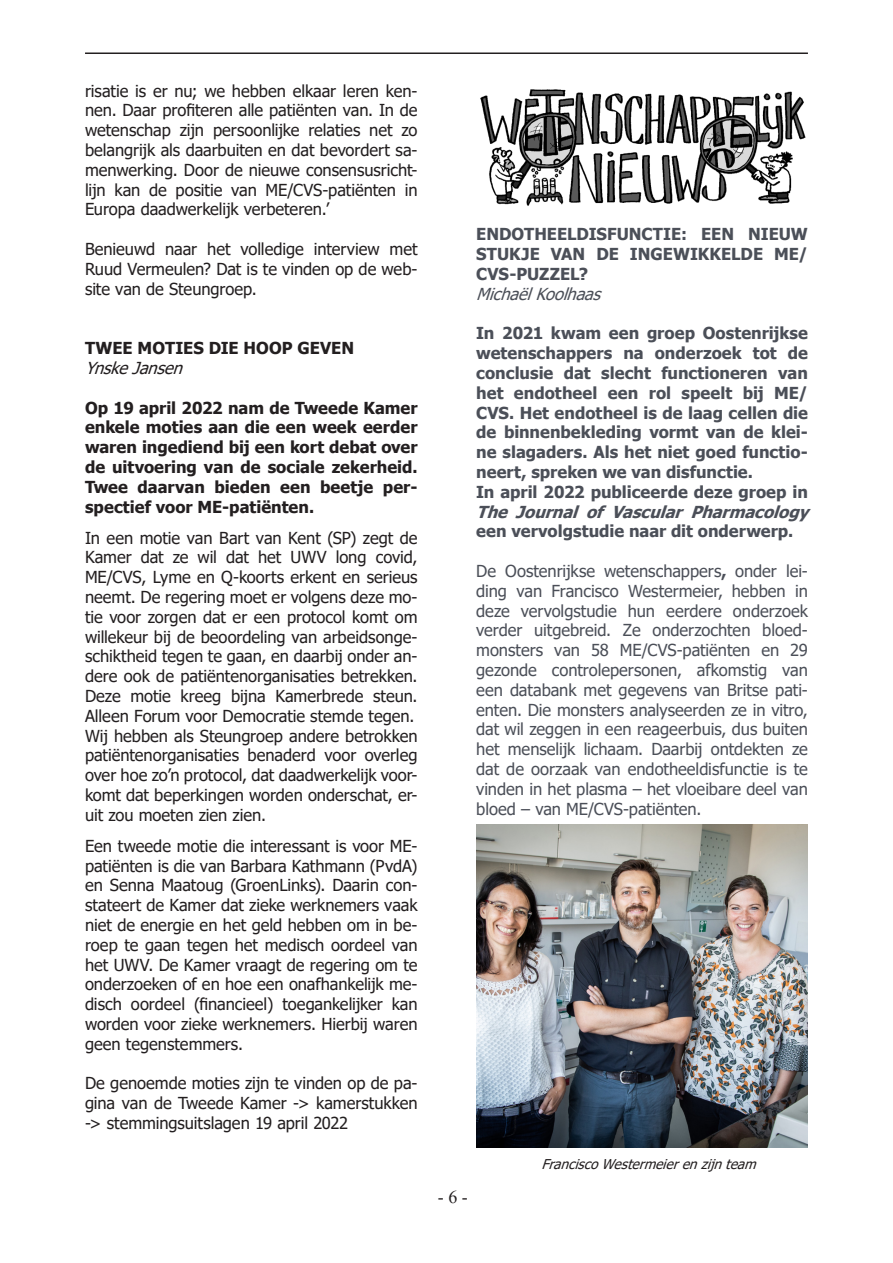
<style>
.page{position:relative;width:893px;height:1263px;background:#fff}
.page>*{position:absolute;margin:0;border:0;box-sizing:border-box;transform-origin:0 0}
.t1{font:18px "Times New Roman";color:#231f20}
.Standaard{font:16.5px/19.8px "Tahoma";letter-spacing:-.005em;color:#231f20;text-align:justify}
.Standaard-2{font:16.5px/19.8px "Tahoma";letter-spacing:-.005em;color:#4b4f58;text-align:justify}
.Standaard-3{font:700 16.5px/19.8px "Tahoma";color:#4b4f58;text-align:justify}
.Standaard-4{font:700 16.5px/19.8px "Tahoma";color:#231f20;text-align:justify}
.Standaard-5{font:italic 16.5px "Tahoma";color:#4b4f58}
.Standaard-6{font:italic 16.5px "Tahoma";color:#231f20}
.t2{font:italic 13.5px "Tahoma";color:#231f20}
.s1{font-style:italic}
.s2{font-weight:700}
</style>
<div class="page">
<hr style="left:85px;top:53px;width:723px;height:1px;background:#231f20">
<img style="left:480px;top:89px;width:326px;height:117px">
<img style="left:476px;top:825px;width:332px;height:322px">
<p class="Standaard" style="left:85px;top:82px;width:334px">risatie is er nu; we hebben elkaar leren ken&shy;nen. Daar profiteren alle patiënten van. In de wetenschap zijn persoonlijke relaties net zo belangrijk als daarbuiten en dat bevordert sa&shy;menwerking. Door de nieuwe consensusricht&shy;lijn kan de positie van ME/CVS-patiënten in Europa daadwerkelijk verbeteren.’</p>
<p class="Standaard" style="left:85px;top:240px;width:334px">Benieuwd naar het volledige interview met Ruud Vermeulen? Dat is te vinden op de web&shy;site van de Steungroep.</p>
<p class="Standaard-4" style="left:85px;top:339px;width:271px">TWEE MOTIES DIE HOOP GEVEN</p>
<p class="Standaard-6" style="left:85px;top:357px;width:106px">YnskeJansen</p>
<p class="Standaard-4" style="left:85px;top:398px;width:334px">Op 19 april 2022 nam de Tweede Kamer enkele moties aan die een week eerder waren ingediend bij een kort debat over de uitvoering van de sociale zekerheid.<br>Twee daarvan bieden een beetje per&shy;spectief voor ME-patiënten.</p>
<p class="Standaard" style="left:85px;top:529px;width:334px">In een motie van Bart van Kent (SP) zegt de Kamer dat ze wil dat het UWV long covid, ME/CVS, Lyme en Q-koorts erkent en serieus neemt. De regering moet er volgens deze mo&shy;tie voor zorgen dat er een protocol komt om willekeur bij de beoordeling van arbeidsonge&shy;schiktheid tegen te gaan, en daarbij onder an&shy;dere ook de patiëntenorganisaties betrekken.<br>Deze motie kreeg bijna Kamerbrede steun.<br>Alleen Forum voor Democratie stemde tegen.</p>
<p class="Standaard" style="left:85px;top:727px;width:334px">Wij hebben als Steungroep andere betrokken patiëntenorganisaties benaderd voor overleg over hoe zo’n protocol, dat daadwerkelijk voor&shy;komt dat beperkingen worden onderschat, er&shy;uit zou moeten zien zien.</p>
<p class="Standaard" style="left:85px;top:837px;width:334px">Een tweede motie die interessant is voor ME&shy;patiënten is die van Barbara Kathmann (PvdA) en Senna Maatoug (GroenLinks). Daarin con&shy;stateert de Kamer dat zieke werknemers vaak niet de energie en het geld hebben om in be&shy;roep te gaan tegen het medisch oordeel van het UWV. De Kamer vraagt de regering om te onderzoeken of en hoe een onafhankelijk me&shy;disch oordeel (financieel) toegankelijker kan worden voor zieke werknemers. Hierbij waren geen tegenstemmers.</p>
<p class="Standaard" style="left:85px;top:1074px;width:334px">De genoemde moties zijn te vinden op de pa&shy;gina van de Tweede Kamer -&gt; kamerstukken -&gt; stemmingsuitslagen 19 april 2022</p>
<p class="Standaard-3" style="left:476px;top:225px;width:333px">ENDOTHEELDISFUNCTIE: EEN NIEUW STUKJE VAN DE INGEWIKKELDE ME/ CVS-PUZZEL?</p>
<p class="Standaard-5" style="left:476px;top:283px;width:133px">MichaëlKoolhaas</p>
<p class="Standaard-3" style="left:476px;top:324px;width:333px">In 2021 kwam een groep Oostenrijkse wetenschappers na onderzoek tot de conclusie dat slecht functioneren van het endotheel een rol speelt bij ME/ CVS. Het endotheel is de laag cellen die de binnenbekleding vormt van de klei&shy;ne slagaders. Als het niet goed functio&shy;neert, spreken we van disfunctie.</p>
<p class="Standaard-3" style="left:476px;top:482px;width:341px;text-align:left">In april 2022 publiceerde deze groep in<br><span class="s1">TheJournalofVascularPharmacology </span>een vervolgstudie naar dit onderwerp.</p>
<p class="Standaard-2" style="left:476px;top:562px;width:333px">De Oostenrijkse wetenschappers<span class="s2">,</span> onder lei&shy;ding van Francisco Westermeier, hebben in deze vervolgstudie hun eerdere onderzoek verder uitgebreid. Ze onderzochten bloed&shy;monsters van 58 ME/CVS-patiënten en 29 gezonde controlepersonen, afkomstig van een databank met gegevens van Britse pati&shy;ënten. Die monsters analyseerden ze in vitro, dat wil zeggen in een reageerbuis, dus buiten het menselijk lichaam. Daarbij ontdekten ze dat de oorzaak van endotheeldisfunctie is te vinden in het plasma – het vloeibare deel van bloed – van ME/CVS-patiënten.</p>
<p class="t1" style="left:438px;top:1184px;width:31px">- 6 -</p>
<p class="t2" style="left:541px;top:1155px;width:222px">FranciscoWestermeierenzijnteam</p>
</div>
